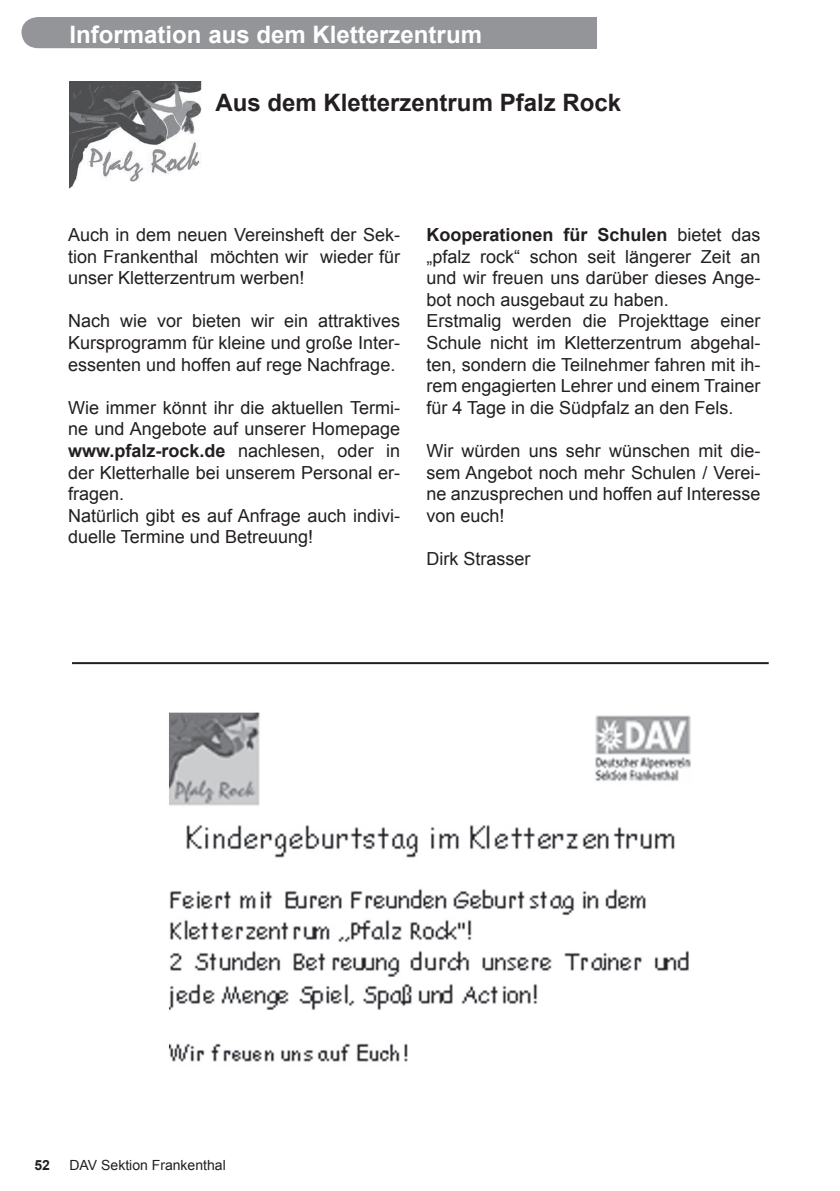
<style>
.page{position:relative;width:840px;height:1191px;background:#fff}
.page>*{position:absolute;margin:0;border:0;box-sizing:border-box;transform-origin:0 0}
.t1{font:700 24px "Arial";color:#fff}
.t2{font:700 24px "Arial";color:#231f20}
.t3{font:18px/21.6px "Arial";color:#231f20;text-align:justify}
.t4{font:14px "Arial";color:#231f20}
.t5{font:700 14px "Arial";color:#231f20}
.s1{font-weight:700}
</style>
<div class="page">
<div style="left:21px;top:17px;width:100px;height:31px;background:#939598"></div>
<div style="left:121px;top:17px;width:475px;height:31px;background:#939598"></div>
<img style="left:169px;top:712px;width:522px;height:350px">
<img style="left:69px;top:81px;width:132px;height:108px">
<hr style="left:72px;top:662px;width:696px;height:2px;background:#231f20">
<h1 class="t1" style="left:69px;top:21px;width:414px">Information aus dem Kletterzentrum</h1>
<h1 class="t2" style="left:215px;top:90px;width:407px">Aus dem Kletterzentrum Pfalz Rock</h1>
<p class="t3" style="left:68px;top:224px;width:333px">Auch in dem neuen Vereinsheft der Sek&shy;tion Frankenthal möchten wir wieder für unser Kletterzentrum werben!</p>
<p class="t3" style="left:68px;top:310px;width:333px">Nach wie vor bieten wir ein attraktives Kursprogramm für kleine und große Inter&shy;essenten und hoffen auf rege Nachfrage.</p>
<p class="t3" style="left:68px;top:397px;width:333px;text-align:left">Wie immer könnt ihr die aktuellen Termi&shy;ne und Angebote auf unserer Homepage <span class="s1">www.pfalz-rock.de</span> nachlesen, oder in der Kletterhalle bei unserem Personal er&shy;fragen.<br>Natürlich gibt es auf Anfrage auch indivi&shy;duelle Termine und Betreuung!</p>
<p class="t3" style="left:426px;top:224px;width:335px;text-align:left"><span class="s1">Kooperationen für Schulen</span> bietet das „pfalz rock“ schon seit längerer Zeit an und wir freuen uns darüber dieses Ange&shy;bot noch ausgebaut zu haben.<br>Erstmalig werden die Projekttage einer Schule nicht im Kletterzentrum abgehal&shy;ten, sondern die Teilnehmer fahren mit ih&shy;rem engagierten Lehrer und einem Trainer für 4 Tage in die Südpfalz an den Fels.</p>
<p class="t3" style="left:426px;top:440px;width:335px">Wir würden uns sehr wünschen mit die&shy;sem Angebot noch mehr Schulen / Verei&shy;ne anzusprechen und hoffen auf Interesse von euch!</p>
<p class="t3" style="left:426px;top:548px;width:106px">Dirk Strasser</p>
<p class="t5" style="left:34px;top:1157px;width:17px">52</p>
<p class="t4" style="left:69px;top:1157px;width:158px">DAV Sektion Frankenthal</p>
</div>
